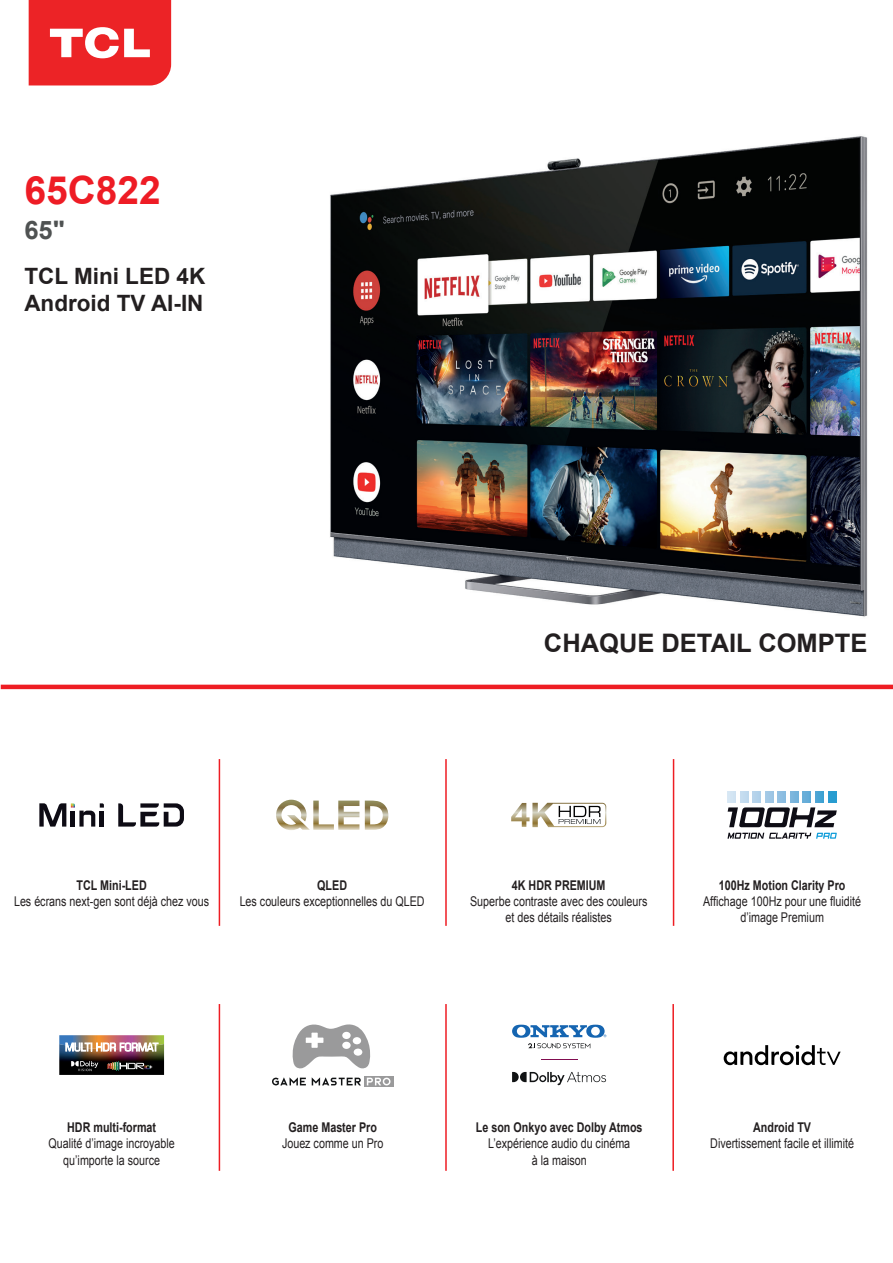
<style>
.page{position:relative;width:893px;height:1263px;background:#fff}
.page>*{position:absolute;margin:0;border:0;box-sizing:border-box;transform-origin:0 0}
.t1{font:700 39px "Arial";color:#ee1c25}
.t2{font:700 25.5px "Arial";color:#231f20}
.t3{font:700 25.5px "Arial";color:#4f5252}
.t4{font:700 22.5px/27px "Arial";color:#231f20}
.t5{font:13.35px/16px "Arial";color:#231f20;text-align:center;scale:.8 1}
.t6{font:700 13.35px "Arial";color:#231f20;scale:.8 1}
</style>
<div class="page">
<img style="left:330px;top:136px;width:538px;height:481px">
<svg style="left:29px;top:0;width:142px;height:85px;background:#ee3f41"></svg>
<hr style="left:1px;top:685px;width:892px;height:4px;background:#ee1d23">
<hr style="left:219px;top:759px;width:1px;height:167px;background:#ee1d23">
<hr style="left:445px;top:759px;width:2px;height:167px;background:#ee1d23">
<hr style="left:673px;top:759px;width:1px;height:167px;background:#ee1d23">
<hr style="left:219px;top:1004px;width:1px;height:167px;background:#ee1d23">
<hr style="left:445px;top:1004px;width:2px;height:167px;background:#ee1d23">
<hr style="left:672px;top:1004px;width:2px;height:167px;background:#ee1d23">
<svg style="left:365px;top:800px;width:23px;height:30px"></svg>
<svg style="left:276px;top:800px;width:83px;height:30px"></svg>
<svg style="left:724px;top:1045px;width:117px;height:20px"></svg>
<svg style="left:364px;top:1076px;width:29px;height:11px"></svg>
<svg style="left:272px;top:1077px;width:34px;height:8px"></svg>
<svg style="left:312px;top:1077px;width:49px;height:8px"></svg>
<svg style="left:367px;top:1078px;width:23px;height:7px"></svg>
<svg style="left:292px;top:1024px;width:79px;height:45px"></svg>
<svg style="left:511px;top:803px;width:95px;height:24px"></svg>
<img style="left:59px;top:1035px;width:105px;height:40px">
<hr style="left:541px;top:1059px;width:37px;height:1px;background:#810c50">
<svg style="left:512px;top:1025px;width:94px;height:23px"></svg>
<svg style="left:512px;top:1072px;width:94px;height:13px"></svg>
<svg style="left:728px;top:791px;width:109px;height:36px"></svg>
<svg style="left:727px;top:833px;width:110px;height:6px"></svg>
<svg style="left:39px;top:803px;width:65px;height:23px"></svg>
<hr style="left:100px;top:811px;width:4px;height:15px;background:#0d0b14">
<svg style="left:118px;top:803px;width:66px;height:23px"></svg>
<h1 class="t1" style="left:24px;top:163px;width:138px">65C822</h1>
<h2 class="t3" style="left:24px;top:212px;width:42px">65 "</h2>
<h3 class="t4" style="left:24px;top:263px;width:182px">TCL Mini LED 4K<br>Android TV AI-IN</h3>
<h2 class="t2" style="left:544px;top:625px;width:325px">CHAQUE DETAIL COMPTE</h2>
<p class="t6" style="left:77px;top:876px;width:89px">TCL Mini-LED</p>
<p class="t5" style="left:14px;top:893px;width:246px">Les écrans next-gen sont déjà chez vous</p>
<p class="t6" style="left:317px;top:876px;width:39px">QLED</p>
<p class="t5" style="left:240px;top:893px;width:233px">Les couleurs exceptionnelles du QLED</p>
<p class="t6" style="left:512px;top:876px;width:119px">4K HDR PREMIUM</p>
<p class="t5" style="left:470px;top:893px;width:223px">Superbe contraste avec des couleurs et des détails réalistes</p>
<p class="t6" style="left:719px;top:876px;width:160px">100Hz Motion Clarity Pro</p>
<p class="t5" style="left:703px;top:893px;width:199px">Affichage 100Hz pour une fluidité d’image Premium</p>
<p class="t6" style="left:67px;top:1118px;width:113px">HDR multi-format</p>
<p class="t5" style="left:48px;top:1136px;width:160px">Qualité d’image incroyable qu’importe la source</p>
<p class="t6" style="left:289px;top:1118px;width:112px">Game Master Pro</p>
<p class="t5" style="left:282px;top:1135px;width:128px">Jouez comme un Pro</p>
<p class="t6" style="left:476px;top:1118px;width:210px">Le son Onkyo avec Dolby Atmos</p>
<p class="t5" style="left:488px;top:1135px;width:179px">L’expérience audio du cinéma à la maison</p>
<p class="t6" style="left:753px;top:1118px;width:74px">Android TV</p>
<p class="t5" style="left:710px;top:1135px;width:181px">Divertissement facile et illimité</p>
</div>
